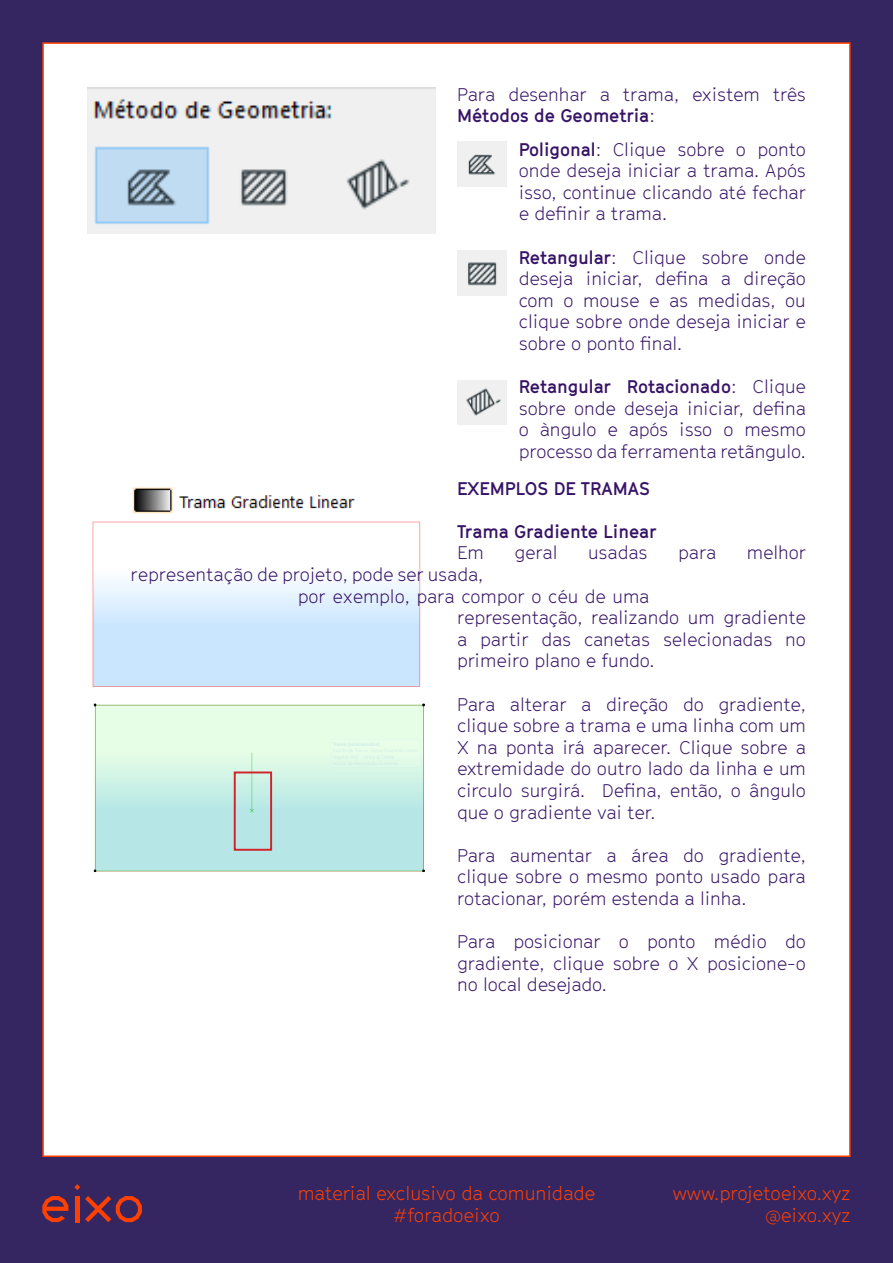
<style>
.page{position:relative;width:893px;height:1263px;background:#fff}
.page>*{position:absolute;margin:0;border:0;box-sizing:border-box;transform-origin:0 0}
.t1{font:300 18.6px/22.4px "GT Cinetype";color:#ff4000;text-align:right}
.t2{font:300 18px/21.6px "GT Cinetype";color:#361366;text-align:justify}
.t3{font:700 18px "GT Cinetype";color:#361366}
.s1{font-weight:700}
</style>
<div class="page">
<div style="left:0;top:0;width:42px;height:1263px;background:#352662"></div>
<div style="left:851px;top:0;width:42px;height:1263px;background:#352662"></div>
<div style="left:31px;top:0;width:862px;height:42px;background:#352662"></div>
<div style="left:31px;top:1157px;width:862px;height:106px;background:#352662"></div>
<img style="left:457px;top:142px;width:50px;height:44px">
<img style="left:93px;top:703px;width:332px;height:169px">
<img style="left:457px;top:251px;width:50px;height:44px">
<img style="left:457px;top:380px;width:50px;height:44px">
<img style="left:92px;top:521px;width:329px;height:166px">
<img style="left:132px;top:487px;width:224px;height:27px">
<img style="left:87px;top:87px;width:349px;height:147px">
<div style="left:234px;top:771px;width:38px;height:80px;border:2px solid #d1232a"></div>
<svg style="left:42px;top:1196px;width:26px;height:26px"></svg>
<svg style="left:74px;top:1184px;width:6px;height:6px"></svg>
<hr style="left:75px;top:1196px;width:4px;height:26px;background:#ff4000">
<svg style="left:85px;top:1196px;width:57px;height:26px"></svg>
<p class="t2" style="left:457px;top:83px;width:350px">Para desenhar a trama, existem três<br><span class="s1">Métodos de Geometria</span>:</p>
<p class="t2" style="left:519px;top:138px;width:289px"><span class="s1">Poligonal</span>: Clique sobre o ponto onde deseja iniciar a trama. Após isso, continue clicando até fechar e defnir a trama.</p>
<p class="t2" style="left:519px;top:246px;width:289px"><span class="s1">Retangular</span>: Clique sobre onde deseja iniciar, defna a direção com o mouse e as medidas, ou clique sobre onde deseja iniciar e sobre o ponto fnal.</p>
<p class="t2" style="left:519px;top:376px;width:289px"><span class="s1">Retangular Rotacionado</span>: Clique sobre onde deseja iniciar, defna o àngulo e após isso o mesmo processo da ferramenta retãngulo.</p>
<p class="t3" style="left:457px;top:477px;width:194px">EXEMPLOS DE TRAMAS</p>
<p class="t3" style="left:457px;top:520px;width:201px">Trama Gradiente Linear</p>
<p class="t2" style="left:457px;top:542px;width:28px">Em</p>
<p class="t2" style="left:514px;top:542px;width:45px">geral</p>
<p class="t2" style="left:588px;top:542px;width:61px">usadas</p>
<p class="t2" style="left:678px;top:542px;width:40px">para</p>
<p class="t2" style="left:747px;top:542px;width:61px">melhor</p>
<p class="t2" style="left:130px;top:564px;width:354px">representação de projeto, pode ser usada,</p>
<p class="t2" style="left:298px;top:585px;width:353px">por exemplo, para compor o céu de uma</p>
<p class="t2" style="left:457px;top:607px;width:350px">representação, realizando um gradiente</p>
<p class="t2" style="left:457px;top:628px;width:350px">a partir das canetas selecionadas no</p>
<p class="t2" style="left:457px;top:650px;width:199px">primeiro plano e fundo.</p>
<p class="t2" style="left:457px;top:693px;width:350px">Para alterar a direção do gradiente, clique sobre a trama e uma linha com um X na ponta irá aparecer. Clique sobre a extremidade do outro lado da linha e um circulo surgirá. Defna, então, o ângulo que o gradiente vai ter.</p>
<p class="t2" style="left:457px;top:844px;width:350px">Para aumentar a área do gradiente, clique sobre o mesmo ponto usado para rotacionar, porém estenda a linha.</p>
<p class="t2" style="left:457px;top:931px;width:350px">Para posicionar o ponto médio do gradiente, clique sobre o X posicione-o no local desejado.</p>
<p class="t1" style="left:298px;top:1182px;width:299px;text-align:center">material exclusivo da comunidade #foradoeixo</p>
<p class="t1" style="left:673px;top:1182px;width:179px">www.projetoeixo.xyz @eixo.xyz</p>
</div>
